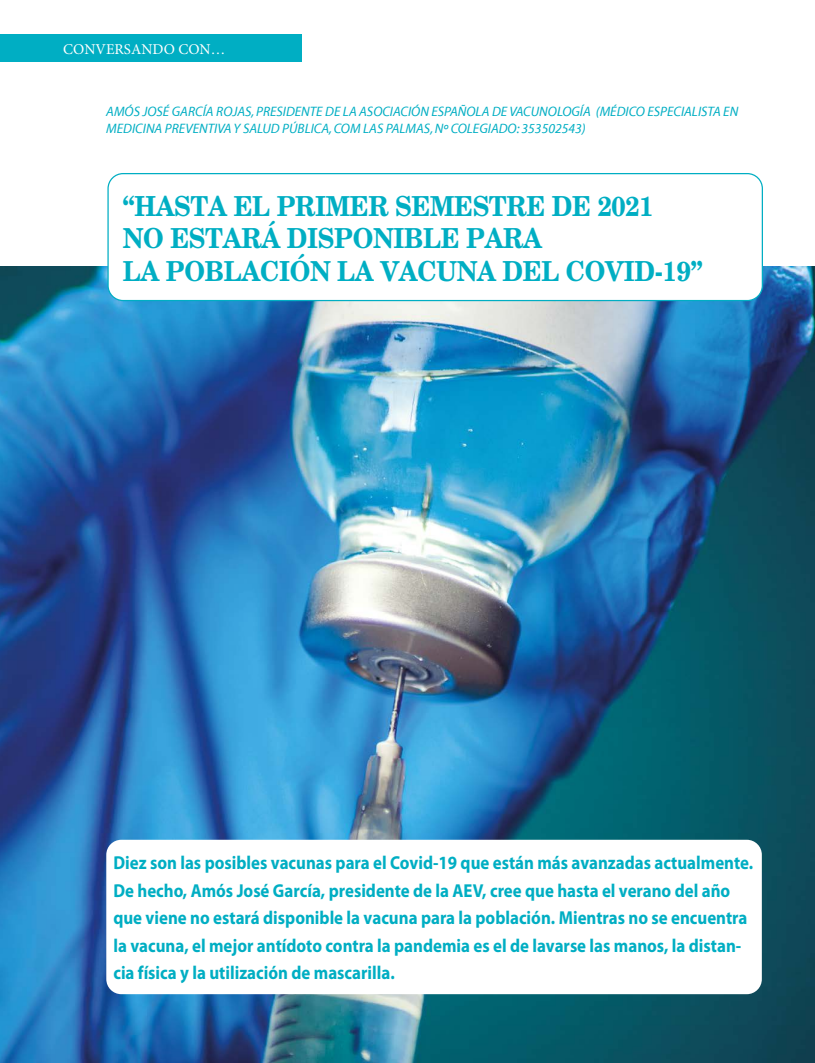
<style>
.page{position:relative;width:815px;height:1063px;background:#fff}
.page>*{position:absolute;margin:0;border:0;box-sizing:border-box;transform-origin:0 0}
.t1{font:700 27.5px/32.5px "New Brunswick";letter-spacing:-.01em;color:#00aec3;scale:.9 1}
.t2{font:700 18.75px/27.5px "Myriad Pro";color:#00aec3;scale:.9 1}
.t3{font:15px "Minion Pro";color:#fff}
.t4{font:italic 13.75px/16.5px "Myriad";color:#00aec3}
</style>
<div class="page">
<div style="left:0;top:35px;width:302px;height:27px;background:#00aec3"></div>
<img style="left:0;top:266px;width:815px;height:797px">
<div style="left:108px;top:174px;width:654px;height:127px;background:#fff;border-radius:15px"></div>
<div style="left:107px;top:173px;width:656px;height:128px;border:1px solid #00aec3;border-radius:15px"></div>
<div style="left:106px;top:840px;width:656px;height:154px;background:#fff;border-radius:15px"></div>
<p class="t3" style="left:63px;top:39px;width:164px">CONVERSANDO CON…</p>
<p class="t4" style="left:106px;top:104px;width:633px">AMÓS JOSÉ GARCÍA ROJAS, PRESIDENTE DE LA ASOCIACIÓN ESPAÑOLA DE VACUNOLOGÍA (MÉDICO ESPECIALISTA EN<br>MEDICINA PREVENTIVA Y SALUD PÚBLICA, COM LAS PALMAS, Nº COLEGIADO: 353502543)</p>
<h1 class="t1" style="left:123px;top:189px;width:646px">“HASTA EL PRIMER SEMESTRE DE 2021<br>NO ESTARÁ DISPONIBLE PARA<br>LA POBLACIÓN LA VACUNA DEL COVID-19”</h1>
<p class="t2" style="left:113px;top:848px;width:712px">Diez son las posibles vacunas para el Covid-19 que están más avanzadas actualmente.<br>De hecho, Amós José García, presidente de la AEV, cree que hasta el verano del año que viene no estará disponible la vacuna para la población. Mientras no se encuentra la vacuna, el mejor antídoto contra la pandemia es el de lavarse las manos, la distan&shy;cia física y la utilización de mascarilla.</p>
</div>
